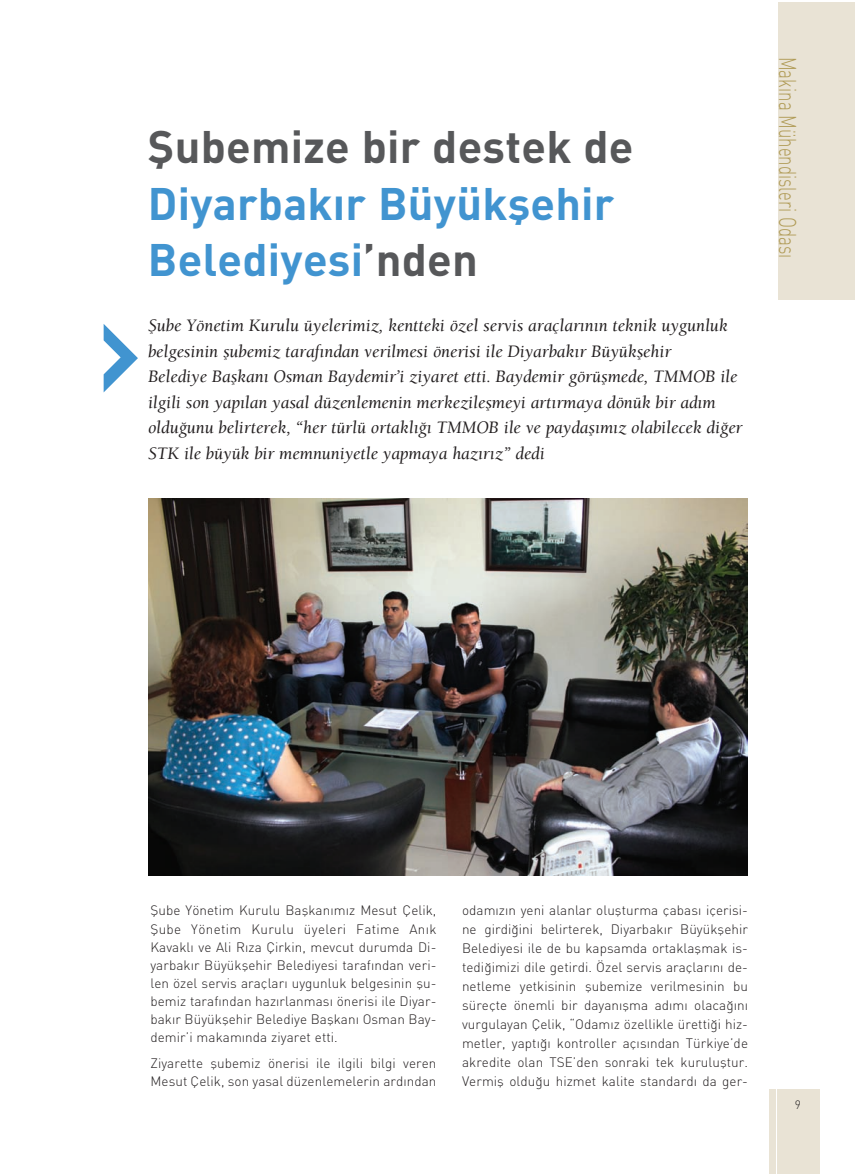
<style>
.page{position:relative;width:855px;height:1174px;background:#fff}
.page>*{position:absolute;margin:0;border:0;box-sizing:border-box;transform-origin:0 0}
.t1{font:45px/56.6px "DINT Bold";letter-spacing:.005em;color:#4194d0}
.t2{font:45px "DINT Bold";letter-spacing:.005em;color:#57585a}
.t3{font:24px "DINT Light";color:#b09b56;scale:.7 1}
.t4{font:italic 18px/25.7px "Berkeley";letter-spacing:-.005em;color:#231f20}
.t5{font:13.5px/18.9px "DINT Light";letter-spacing:.005em;color:#231f20;text-align:justify}
.t6{font:12px "DINT Light";color:#231f20}
.s1{color:#57585a}
</style>
<div class="page">
<div style="left:776px;top:1089px;width:43px;height:85px;background:#e9e3d5"></div>
<div style="left:769px;top:1089px;width:6px;height:85px;background:#e9e3d5"></div>
<div style="left:778px;top:2px;width:76px;height:298px;background:#e9e3d5"></div>
<img style="left:148px;top:499px;width:599px;height:376px">
<svg style="left:104px;top:324px;width:34px;height:68px"></svg>
<h1 class="t2" style="left:148px;top:131px;width:487px">fiubemize bir destek de</h1>
<h1 class="t1" style="left:148px;top:180px;width:468px">Diyarbak›r Büyükflehir<br>Belediyesi<span class="s1">’nden</span></h1>
<p class="t4" style="left:148px;top:314px;width:596px">fiube Yönetim Kurulu üyelerimiz, kentteki özel servis araçlar›n›n teknik uygunluk belgesinin flubemiz taraf›ndan verilmesi önerisi ile Diyarbak›r Büyükflehir<br>Belediye Baflkan› Osman Baydemir’i ziyaret etti. Baydemir görüflmede, TMMOB ile ilgili son yap›lan yasal düzenlemenin merkezileflmeyi art›rmaya dönük bir ad›m oldu¤unu belirterek, “her türlü ortakl›¤› TMMOB ile ve paydafl›m›z olabilecek di¤er STK ile büyük bir memnuniyetle yapmaya haz›r›z” dedi</p>
<h2 class="t3" style="left:796px;top:57px;width:289px;rotate:90deg">Makina Mühendisleri Odas›</h2>
<p class="t5" style="left:150px;top:903px;width:288px;line-height:18px">fiube Yönetim Kurulu Baflkan›m›z Mesut Çelik, fiube Yönetim Kurulu üyeleri Fatime An›k Kavakl› ve Ali R›za Çirkin, mevcut durumda Di&shy;yarbak›r Büyükflehir Belediyesi taraf›ndan veri&shy;len özel servis araçlar› uygunluk belgesinin flu&shy;bemiz taraf›ndan haz›rlanmas› önerisi ile Diyar&shy;bak›r Büyükflehir Belediye Baflkan› Osman Bay&shy;demir’i makam›nda ziyaret etti.</p>
<p class="t5" style="left:150px;top:1056px;width:287px;line-height:18px">Ziyarette flubemiz önerisi ile ilgili bilgi veren<br>Mesut Çelik, son yasal düzenlemelerin ard›ndan</p>
<p class="t5" style="left:462px;top:902px;width:287px">odam›z›n yeni alanlar oluflturma çabas› içerisi&shy;ne girdi¤ini belirterek, Diyarbak›r Büyükflehir Belediyesi ile de bu kapsamda ortaklaflmak is&shy;tedi¤imizi dile getirdi. Özel servis araçlar›n› de&shy;netleme yetkisinin flubemize verilmesinin bu süreçte önemli bir dayan›flma ad›m› olaca¤›n› vurgulayan Çelik, “Odam›z özellikle üretti¤i hiz&shy;metler, yapt›¤› kontroller aç›s›ndan Türkiye’de akredite olan TSE’den sonraki tek kurulufltur.<br>Vermifl oldu¤u hizmet kalite standard› da ger-</p>
<p class="t6" style="left:795px;top:1100px;width:8px">9</p>
</div>
